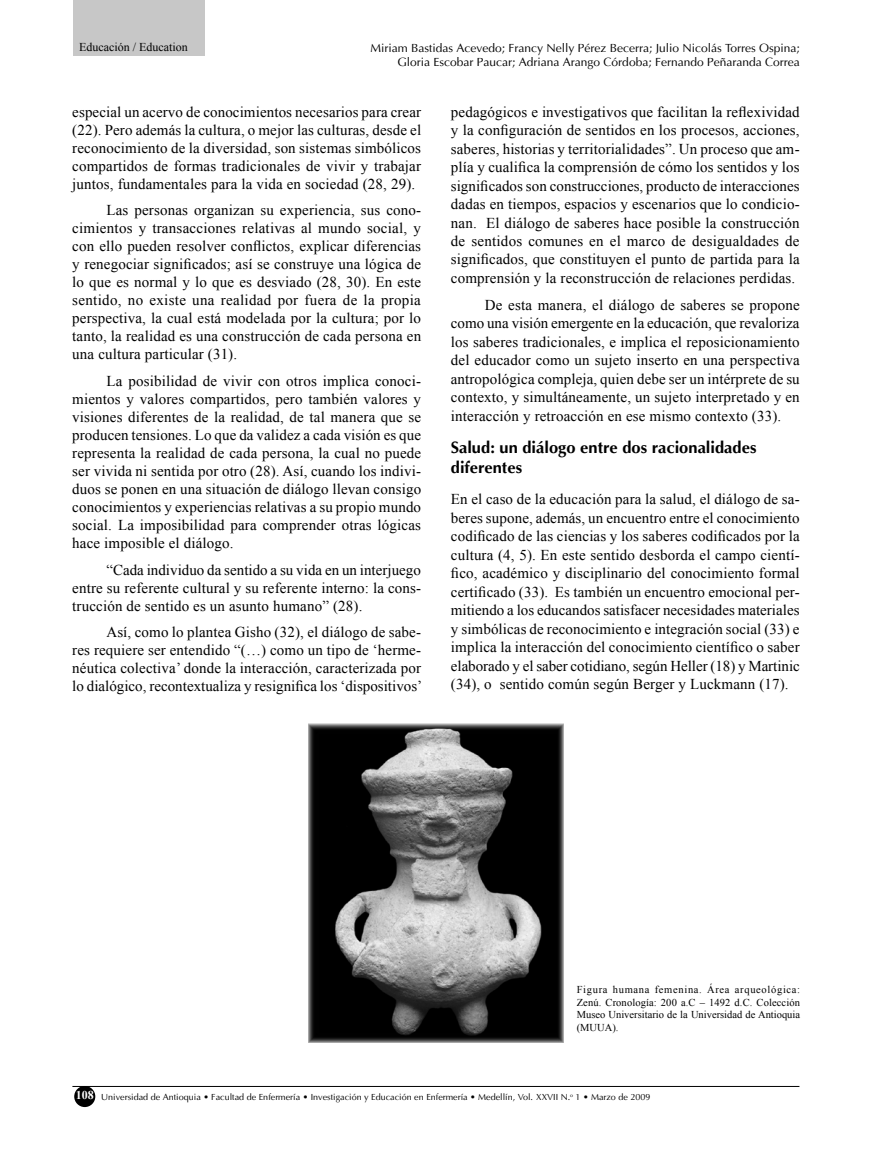
<style>
.page{position:relative;width:872px;height:1149px;background:#fff}
.page>*{position:absolute;margin:0;border:0;box-sizing:border-box;transform-origin:0 0}
.Titulo_02{font:700 16.5px "Ottawa";color:#000}
.Cuerpo_texto{font:15px/18px "Times New Roman";letter-spacing:.01em;color:#000;text-align:justify}
.t1{font:12px/14.4px "Ottawa Plain";color:#000;text-align:right}
.t2{font:12px "Times New Roman";color:#000}
.autor_pie{font:10.5px/12.6px "Times New Roman";color:#000;text-align:justify}
.t3{font:9px "Ottawa Plain";color:#000}
.s1{font-family:"Times New Roman";font-weight:700;font-size:12px;color:#fff}
</style>
<div class="page">
<hr style="left:72px;top:1085px;width:727px;height:1px;background:#000">
<div style="left:74px;top:1085px;width:21px;height:21px;background:#000;border-radius:50%"></div>
<div style="left:73px;top:1px;width:132px;height:55px;background:#c7c7c7"></div>
<img style="left:308px;top:723px;width:255px;height:319px">
<p class="t2" style="left:79px;top:39px;width:110px">Educación / Education</p>
<p class="t1" style="left:370px;top:40px;width:431px">Miriam Bastidas Acevedo; Francy Nelly Pérez Becerra; Julio Nicolás Torres Ospina;<br>Gloria Escobar Paucar; Adriana Arango Córdoba; Fernando Peñaranda Correa</p>
<p class="Cuerpo_texto" style="left:72px;top:102px;width:350px">especial un acervo de conocimientos necesarios para crear (22). Pero además la cultura, o mejor las culturas, desde el reconocimiento de la diversidad, son sistemas simbólicos compartidos de formas tradicionales de vivir y trabajar juntos, fundamentales para la vida en sociedad (28, 29).</p>
<p class="Cuerpo_texto" style="left:72px;top:201px;width:350px;text-indent:34px">Las personas organizan su experiencia, sus cono&shy;cimientos y transacciones relativas al mundo social, y con ello pueden resolver conflictos, explicar diferencias y renegociar significados; así se construye una lógica de lo que es normal y lo que es desviado (28, 30). En este sentido, no existe una realidad por fuera de la propia perspectiva, la cual está modelada por la cultura; por lo tanto, la realidad es una construcción de cada persona en una cultura particular (31).</p>
<p class="Cuerpo_texto" style="left:72px;top:371px;width:350px;text-indent:34px">La posibilidad de vivir con otros implica conoci&shy;mientos y valores compartidos, pero también valores y visiones diferentes de la realidad, de tal manera que se producen tensiones. Lo que da validez a cada visión es que representa la realidad de cada persona, la cual no puede ser vivida ni sentida por otro (28). Así, cuando los indivi&shy;duos se ponen en una situación de diálogo llevan consigo conocimientos y experiencias relativas a su propio mundo social. La imposibilidad para comprender otras lógicas hace imposible el diálogo.</p>
<p class="Cuerpo_texto" style="left:72px;top:560px;width:350px;text-indent:34px">“Cada individuo da sentido a su vida en un interjuego entre su referente cultural y su referente interno: la cons&shy;trucción de sentido es un asunto humano” (28).</p>
<p class="Cuerpo_texto" style="left:72px;top:622px;width:351px;text-indent:34px">Así, como lo plantea Gisho (32), el diálogo de sabe&shy;res requiere ser entendido “(…) como un tipo de ‘herme&shy;néutica colectiva’ donde la interacción, caracterizada por lo dialógico, recontextualiza y resignifica los ‘dispositivos’</p>
<p class="Cuerpo_texto" style="left:451px;top:102px;width:350px;line-height:18.5px">pedagógicos e investigativos que facilitan la reflexividad y la configuración de sentidos en los procesos, acciones, saberes, historias y territorialidades”. Un proceso que am&shy;plía y cualifica la comprensión de cómo los sentidos y los significados son construcciones, producto de interacciones dadas en tiempos, espacios y escenarios que lo condicio&shy;nan. El diálogo de saberes hace posible la construcción de sentidos comunes en el marco de desigualdades de significados, que constituyen el punto de partida para la comprensión y la reconstrucción de relaciones perdidas.</p>
<p class="Cuerpo_texto" style="left:451px;top:295px;width:350px;line-height:18.5px;text-indent:34px">De esta manera, el diálogo de saberes se propone como una visión emergente en la educación, que revaloriza los saberes tradicionales, e implica el reposicionamiento del educador como un sujeto inserto en una perspectiva antropológica compleja, quien debe ser un intérprete de su contexto, y simultáneamente, un sujeto interpretado y en interacción y retroacción en ese mismo contexto (33).</p>
<p class="Titulo_02" style="left:451px;top:437px;width:307px">Salud: un diálogo entre dos racionalidades</p>
<p class="Titulo_02" style="left:451px;top:457px;width:73px">diferentes</p>
<p class="Cuerpo_texto" style="left:451px;top:489px;width:350px;line-height:18.5px">En el caso de la educación para la salud, el diálogo de sa&shy;beres supone, además, un encuentro entre el conocimiento codificado de las ciencias y los saberes codificados por la cultura (4, 5). En este sentido desborda el campo cientí&shy;fico, académico y disciplinario del conocimiento formal certificado (33). Es también un encuentro emocional per&shy;mitiendo a los educandos satisfacer necesidades materiales y simbólicas de reconocimiento e integración social (33) e implica la interacción del conocimiento científico o saber elaborado y el saber cotidiano, según Heller (18) y Martinic (34), o sentido común según Berger y Luckmann (17).</p>
<p class="autor_pie" style="left:577px;top:982px;width:225px">Figura humana femenina. Área arqueológica:<br>Zenú. Cronología: 200 a.C – 1492 d.C. Colección Museo Universitario de la Universidad de Antioquia (MUUA).</p>
<p class="t3" style="left:76px;top:1091px;width:576px"><span class="s1">108</span> Universidad de Antioquia • Facultad de Enfermería • Investigación y Educación en Enfermería • Medellín, Vol. XXVII N.<sup>o</sup> 1 • Marzo de 2009</p>
</div>
